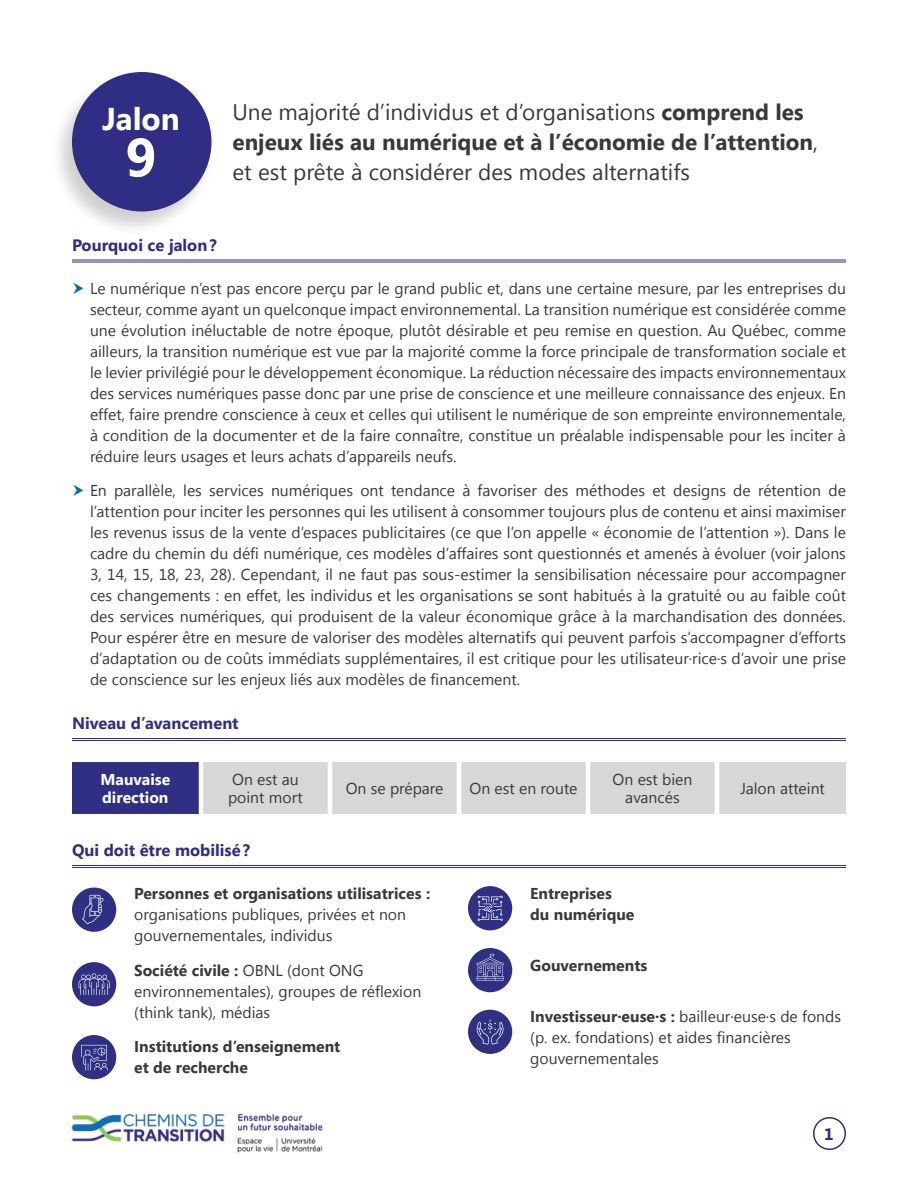
<style>
.page{position:relative;width:918px;height:1188px;background:#fff}
.page>*{position:absolute;margin:0;border:0;box-sizing:border-box;transform-origin:0 0}
.t1{font:700 54px "Segoe UI";color:#fff}
.t2{font:700 31.5px "Segoe UI";color:#fff}
.t3{font:22.5px/30px "Segoe UI";color:#38393a}
.t4{font:700 16.5px "Segoe UI";color:#302e84}
.t5{font:15.75px/21px "Segoe UI";color:#38393a}
.t6{font:700 15.75px/21px "Segoe UI";color:#38393a}
.t7{font:700 15.75px/18px "Segoe UI";color:#fff}
.s1{font-weight:700}
</style>
<div class="page">
<img style="left:71px;top:1113px;width:252px;height:40px">
<div style="left:813px;top:1117px;width:33px;height:33px;border:2px solid #302e84;border-radius:50%"></div>
<hr style="left:72px;top:260px;width:774px;height:1px;background:#302e84">
<hr style="left:72px;top:262px;width:774px;height:1px;background:#302e84">
<hr style="left:72px;top:738px;width:774px;height:1px;background:#302e84">
<hr style="left:72px;top:740px;width:774px;height:1px;background:#302e84">
<hr style="left:72px;top:865px;width:774px;height:1px;background:#302e84">
<hr style="left:72px;top:867px;width:774px;height:1px;background:#302e84">
<div style="left:72px;top:760px;width:129px;height:56px;background:#2f2f84"></div>
<div style="left:203px;top:762px;width:643px;height:52px;background:#d7d7d7"></div>
<hr style="left:586px;top:762px;width:4px;height:52px;background:#fff">
<hr style="left:715px;top:762px;width:4px;height:52px;background:#fff">
<hr style="left:72px;top:758px;width:129px;height:4px;background:#fff">
<hr style="left:199px;top:762px;width:4px;height:52px;background:#fff">
<hr style="left:72px;top:814px;width:129px;height:4px;background:#fff">
<hr style="left:328px;top:762px;width:4px;height:52px;background:#fff">
<hr style="left:457px;top:762px;width:4px;height:52px;background:#fff">
<div style="left:72px;top:888px;width:44px;height:44px;background:#2f2f84;border-radius:50%"></div>
<svg style="left:82px;top:895px;width:22px;height:30px"></svg>
<div style="left:72px;top:962px;width:44px;height:44px;background:#2f2f84;border-radius:50%"></div>
<svg style="left:79px;top:973px;width:31px;height:22px"></svg>
<div style="left:72px;top:1035px;width:44px;height:44px;background:#2f2f84;border-radius:50%"></div>
<svg style="left:81px;top:1045px;width:27px;height:25px"></svg>
<div style="left:468px;top:886px;width:44px;height:44px;background:#2f2f84;border-radius:50%"></div>
<svg style="left:478px;top:896px;width:25px;height:25px"></svg>
<div style="left:468px;top:948px;width:44px;height:44px;background:#2f2f84;border-radius:50%"></div>
<svg style="left:477px;top:954px;width:27px;height:27px"></svg>
<div style="left:468px;top:1010px;width:44px;height:44px;background:#2f2f84;border-radius:50%"></div>
<svg style="left:477px;top:1020px;width:27px;height:25px"></svg>
<div style="left:50px;top:71px;width:166px;height:166px;background:#000;opacity:.19"></div>
<div style="left:72px;top:72px;width:140px;height:140px;background:#302e84;border-radius:50%"></div>
<h2 class="t2" style="left:102px;top:96px;width:79px">Jalon</h2>
<h1 class="t1" style="left:125px;top:119px;width:33px">9</h1>
<h3 class="t3" style="left:232px;top:96px;width:587px">Une majorité d’individus et d’organisations <span class="s1">comprend les enjeux liés au numérique et à l’économie de l’attention</span>, et est prête à considérer des modes alternatifs</h3>
<p class="t4" style="left:72px;top:233px;width:146px">Pourquoi ce jalon?</p>
<p class="t5" style="left:90px;top:277px;width:758px;text-align:justify">Le numérique n’est pas encore perçu par le grand public et, dans une certaine mesure, par les entreprises du secteur, comme ayant un quelconque impact environnemental. La transition numérique est considérée comme une évolution inéluctable de notre époque, plutôt désirable et peu remise en question. Au Québec, comme ailleurs, la transition numérique est vue par la majorité comme la force principale de transformation sociale et le levier privilégié pour le développement économique. La réduction nécessaire des impacts environnementaux des services numériques passe donc par une prise de conscience et une meilleure connaissance des enjeux. En effet, faire prendre conscience à ceux et celles qui utilisent le numérique de son empreinte environnementale, à condition de la documenter et de la faire connaître, constitue un préalable indispensable pour les inciter à réduire leurs usages et leurs achats d’appareils neufs.</p>
<p class="t5" style="left:90px;top:480px;width:758px;text-align:justify">En parallèle, les services numériques ont tendance à favoriser des méthodes et designs de rétention de l’attention pour inciter les personnes qui les utilisent à consommer toujours plus de contenu et ainsi maximiser les revenus issus de la vente d’espaces publicitaires (ce que l’on appelle « économie de l’attention »). Dans le cadre du chemin du défi numérique, ces modèles d’affaires sont questionnés et amenés à évoluer (voir jalons 3, 14, 15, 18, 23, 28). Cependant, il ne faut pas sous-estimer la sensibilisation nécessaire pour accompagner ces changements : en effet, les individus et les organisations se sont habitués à la gratuité ou au faible coût des services numériques, qui produisent de la valeur économique grâce à la marchandisation des données.<br>Pour espérer être en mesure de valoriser des modèles alternatifs qui peuvent parfois s’accompagner d’efforts d’adaptation ou de coûts immédiats supplémentaires, il est critique pour les utilisateur·rice·s d’avoir une prise de conscience sur les enjeux liés aux modèles de financement.</p>
<p class="t4" style="left:72px;top:711px;width:168px">Niveau d’avancement</p>
<p class="t7" style="left:100px;top:770px;width:71px">Mauvaise direction</p>
<p class="t5" style="left:228px;top:769px;width:76px;line-height:18px">On est au point mort</p>
<p class="t5" style="left:346px;top:777px;width:99px">On se prépare</p>
<p class="t5" style="left:470px;top:777px;width:109px">On est en route</p>
<p class="t5" style="left:613px;top:769px;width:81px;line-height:18px;text-align:center">On est bien avancés</p>
<p class="t5" style="left:740px;top:777px;width:86px">Jalon atteint</p>
<p class="t4" style="left:72px;top:838px;width:180px">Qui doit être mobilisé?</p>
<p class="t6" style="left:134px;top:883px;width:298px">Personnes et organisations utilisatrices :</p>
<p class="t5" style="left:134px;top:904px;width:273px">organisations publiques, privées et non gouvernementales, individus</p>
<p class="t5" style="left:134px;top:959px;width:289px"><span class="s1">Société civile :</span> OBNL (dont ONG environnementales), groupes de réflexion (think tank), médias</p>
<p class="t6" style="left:134px;top:1036px;width:208px">Institutions d’enseignement et de recherche</p>
<p class="t6" style="left:530px;top:883px;width:106px">Entreprises du numérique</p>
<p class="t6" style="left:530px;top:955px;width:119px">Gouvernements</p>
<p class="t5" style="left:530px;top:1006px;width:312px"><span class="s1">Investisseur·euse·s :</span> bailleur·euse·s de fonds (p. ex. fondations) et aides financières gouvernementales</p>
<p class="t4" style="left:824px;top:1122px;width:11px">1</p>
</div>
